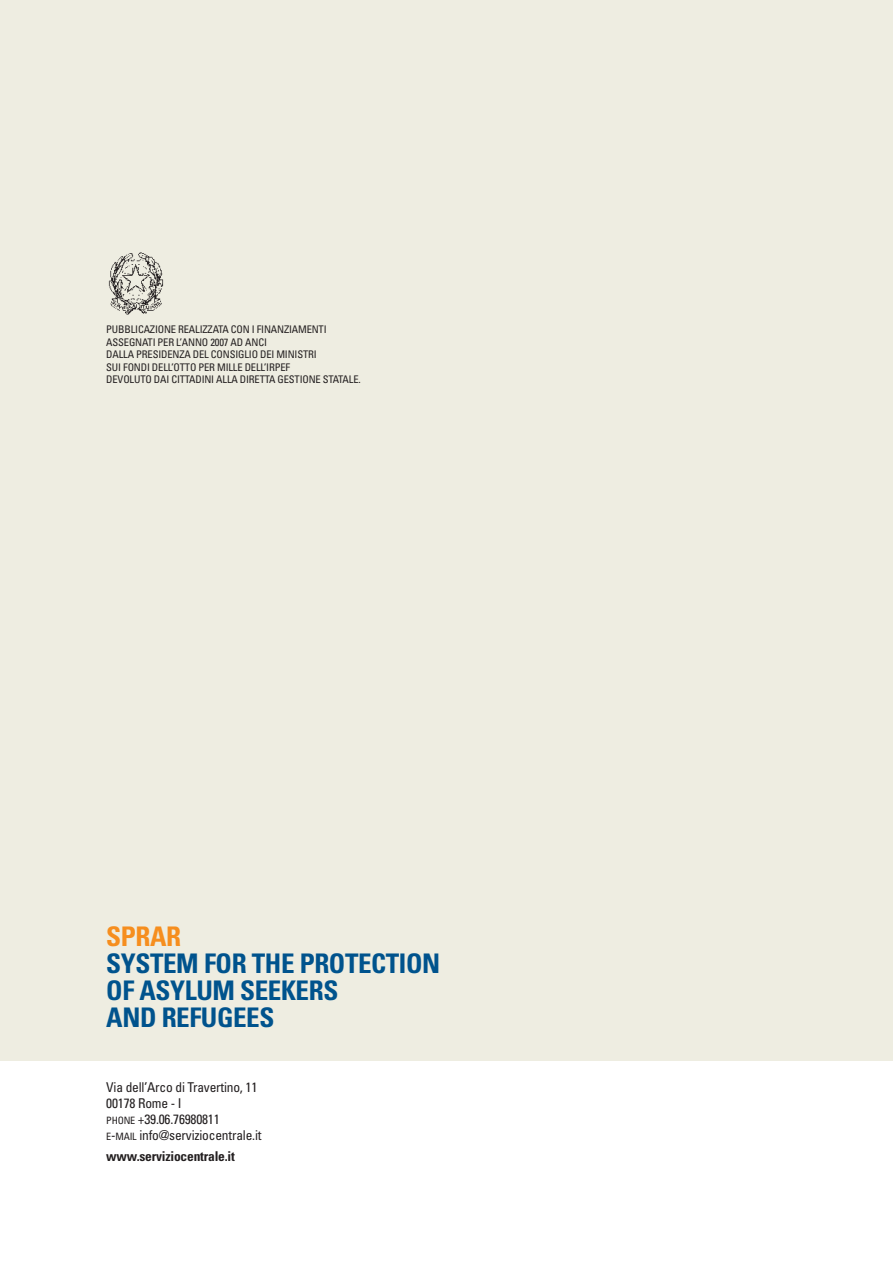
<style>
.page{position:relative;width:893px;height:1263px;background:#fff}
.page>*{position:absolute;margin:0;border:0;box-sizing:border-box;transform-origin:0 0}
.t1{font:700 condensed 27px/27px "Univers LT Std";letter-spacing:-.015em;color:#00538d}
.t2{font:700 condensed 27px "Univers LT Std";letter-spacing:-.015em;color:#f68e1e}
.t3{font:condensed 13.5px/16.2px "Univers LT Std";letter-spacing:-.015em;color:#231f20}
.t4{font:700 condensed 13.5px "Univers LT Std";letter-spacing:-.015em;color:#231f20}
.t5{font:condensed 10.5px/12.6px "Univers LT Std";letter-spacing:-.015em;color:#231f20}
.s1{font-size:10.2px}
</style>
<div class="page">
<div style="left:0;top:0;width:893px;height:1060px;background:#eeede1"></div>
<img style="left:108px;top:252px;width:56px;height:63px">
<p class="t5" style="left:106px;top:324px;width:256px">PUBBLICAZIONE REALIZZATA CON I FINANZIAMENTI ASSEGNATI PER L’ANNO 2007 AD ANCI<br>DALLA PRESIDENZA DEL CONSIGLIO DEI MINISTRI<br>SUI FONDI DELL’OTTO PER MILLE DELL’IRPEF<br>DEVOLUTO DAI CITTADINI ALLA DIRETTA GESTIONE STATALE.</p>
<h1 class="t2" style="left:106px;top:926px;width:76px">SPRAR</h1>
<h1 class="t1" style="left:106px;top:952px;width:335px">SYSTEM FOR THE PROTECTION<br>OF ASYLUM SEEKERS<br>AND REFUGEES</h1>
<p class="t3" style="left:106px;top:1080px;width:157px">Via dell’Arco di Travertino, 11<br>00178 Rome - I<br><span class="s1">PHONE</span> +39.06.76980811<br><span class="s1">E</span>-<span class="s1">MAIL</span> info@serviziocentrale.it</p>
<p class="t4" style="left:106px;top:1151px;width:130px">www.serviziocentrale.it</p>
</div>
